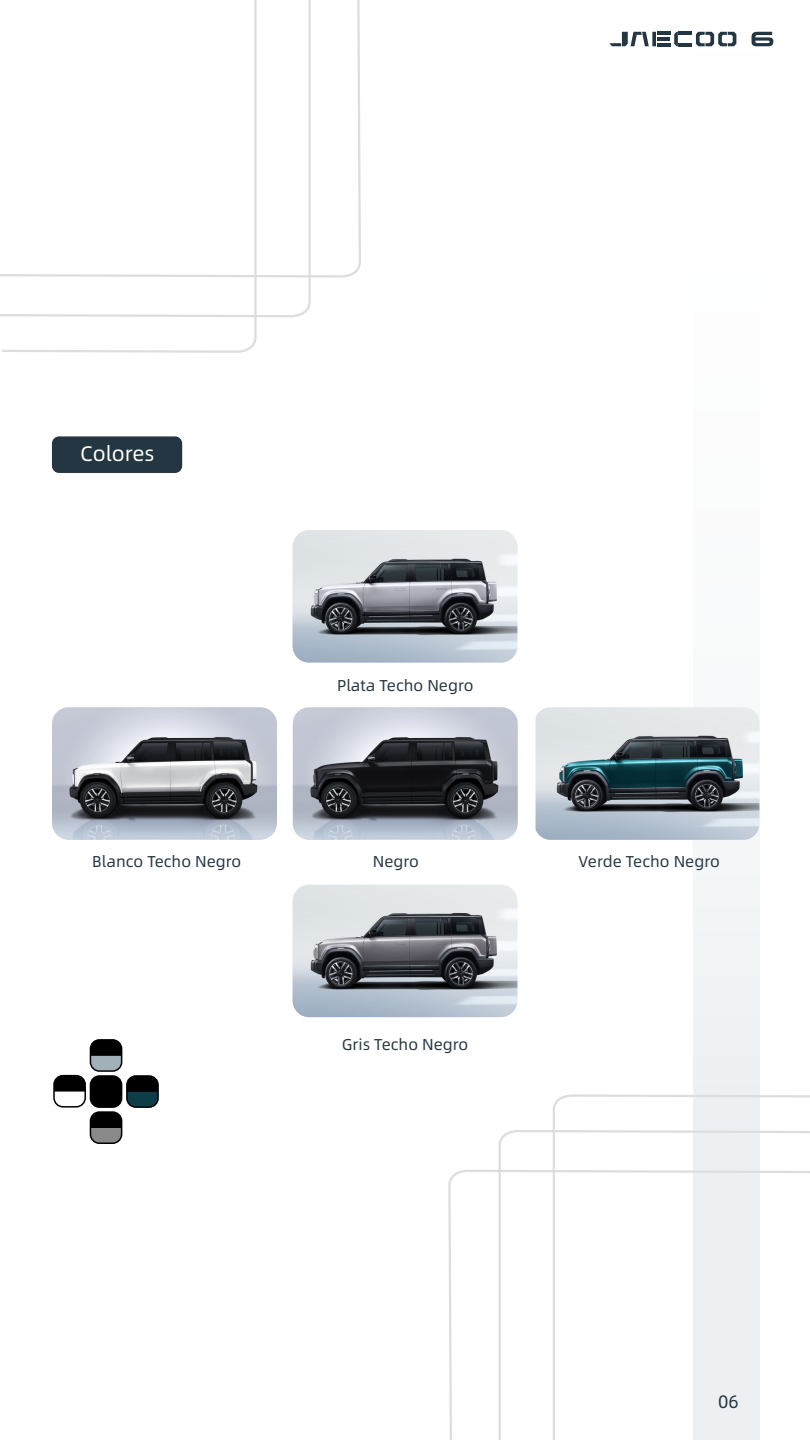
<style>
.page{position:relative;width:810px;height:1440px;background:#fff}
.page>*{position:absolute;margin:0;border:0;box-sizing:border-box;transform-origin:0 0}
.t1{font:21px "Alibaba Sans";color:#fff}
.t2{font:18px "Alibaba Sans";color:#253643}
.t3{font:15.75px "Alibaba Sans";color:#253643}
</style>
<div class="page">
<svg style="left:760px;top:32px;width:13px;height:14px"></svg>
<svg style="left:609px;top:32px;width:83px;height:14px"></svg>
<div style="left:694px;top:0;width:66px;height:1440px;background:linear-gradient(to right,#f7f8f9,#f8f9fa)"></div>
<img style="left:293px;top:707px;width:225px;height:133px">
<img style="left:536px;top:707px;width:223px;height:133px">
<img style="left:52px;top:707px;width:225px;height:133px">
<img style="left:292px;top:530px;width:225px;height:133px">
<div style="left:53px;top:1075px;width:33px;height:33px;border:2px solid #000;border-radius:9px"></div>
<svg style="left:552px;top:1093px;width:258px;height:19px"></svg>
<hr style="left:553px;top:1109px;width:2px;height:331px;background:#ddd">
<svg style="left:498px;top:1129px;width:312px;height:18px"></svg>
<hr style="left:499px;top:1145px;width:2px;height:295px;background:#ddd">
<svg style="left:448px;top:1169px;width:362px;height:271px"></svg>
<svg style="left:2px;top:338px;width:255px;height:15px"></svg>
<hr style="left:254px;top:0;width:3px;height:338px;background:#ddd">
<svg style="left:0;top:300px;width:311px;height:18px"></svg>
<hr style="left:308px;top:0;width:3px;height:303px;background:#ddd">
<svg style="left:0;top:0;width:361px;height:279px"></svg>
<svg style="left:54px;top:1076px;width:31px;height:16px"></svg>
<div style="left:90px;top:1040px;width:32px;height:31px;background:#a0b1ba;border-radius:9px"></div>
<div style="left:90px;top:1039px;width:32px;height:33px;border:2px solid #000;border-radius:9px"></div>
<svg style="left:90px;top:1040px;width:32px;height:16px"></svg>
<div style="left:90px;top:1112px;width:32px;height:31px;background:#898989;border-radius:9px"></div>
<div style="left:90px;top:1111px;width:32px;height:33px;border:2px solid #000;border-radius:9px"></div>
<div style="left:90px;top:1076px;width:32px;height:31px;background:#000;border-radius:9px"></div>
<div style="left:90px;top:1075px;width:32px;height:33px;border:2px solid #000;border-radius:9px"></div>
<div style="left:127px;top:1076px;width:31px;height:31px;background:#0d3e48;border-radius:9px"></div>
<div style="left:126px;top:1075px;width:33px;height:33px;border:2px solid #000;border-radius:9px"></div>
<div style="left:52px;top:436px;width:130px;height:37px;background:#253643;border-radius:7px"></div>
<svg style="left:90px;top:1112px;width:32px;height:16px"></svg>
<svg style="left:127px;top:1076px;width:31px;height:16px"></svg>
<img style="left:292px;top:885px;width:225px;height:132px">
<h1 class="t1" style="left:80px;top:438px;width:76px">Colores</h1>
<p class="t3" style="left:337px;top:674px;width:138px">Plata Techo Negro</p>
<p class="t3" style="left:92px;top:850px;width:151px">Blanco Techo Negro</p>
<p class="t3" style="left:373px;top:850px;width:48px">Negro</p>
<p class="t3" style="left:579px;top:850px;width:143px">Verde Techo Negro</p>
<p class="t3" style="left:342px;top:1033px;width:128px">Gris Techo Negro</p>
<p class="t2" style="left:718px;top:1388px;width:22px">06</p>
</div>
